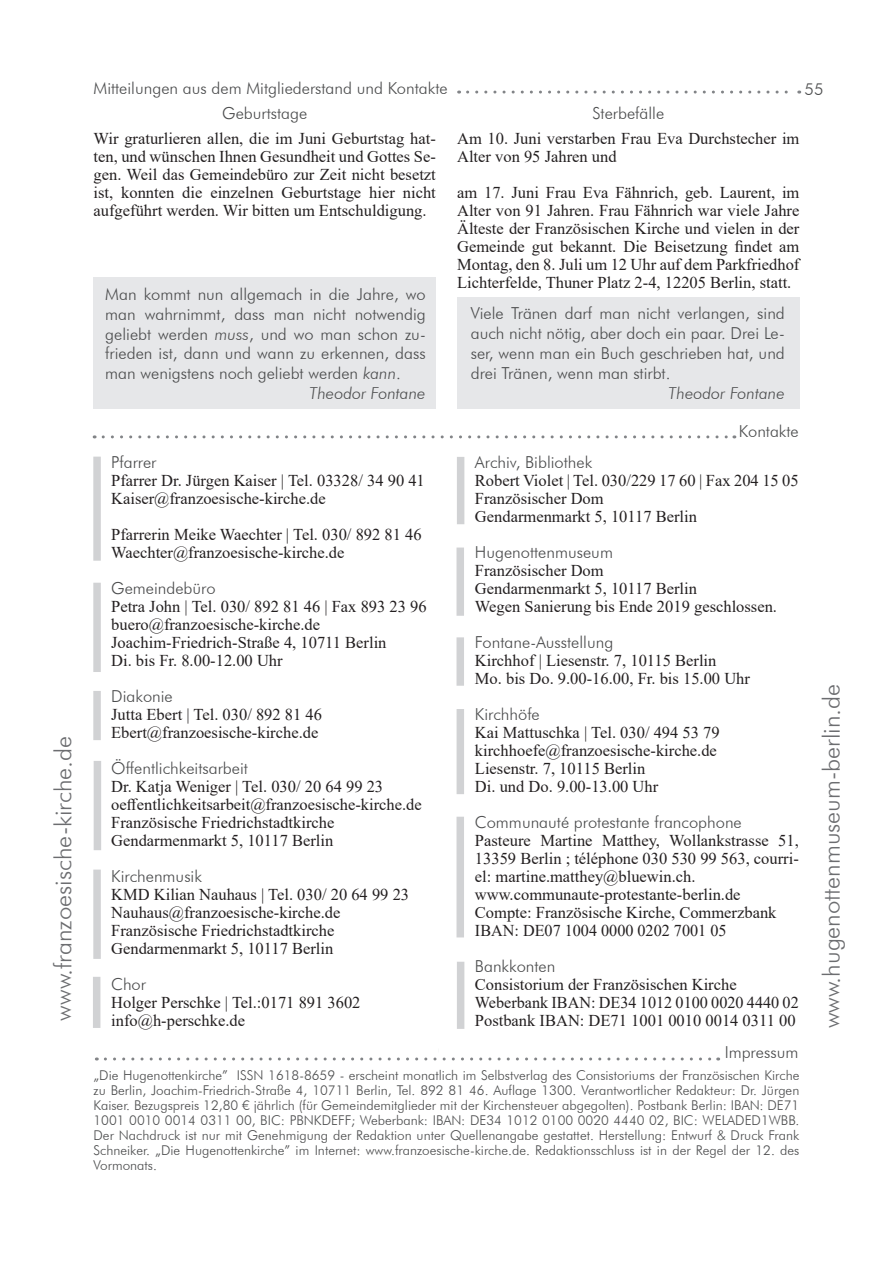
<style>
.page{position:relative;width:893px;height:1263px;background:#fff}
.page>*{position:absolute;margin:0;border:0;box-sizing:border-box;transform-origin:0 0}
.Huki_Head_groß{font:300 24px "Futura BT";color:#6c6d70}
.Huki_normaler_Fliest{font:16.5px/18px "Times New Roman";color:#231f20;text-align:justify}
.Geburtstage{font:16.5px/18px "Times New Roman";color:#231f20;text-align:justify}
.Huki_Head_klein{font:300 16.5px/19.8px "Futura BT";color:#4b4c4d;text-align:justify}
.Huki_normaler_Fliest-2{font:300 16.5px "Futura BT";color:#4b4c4d}
.Huki_Head_klein-2{font:italic 300 16.5px "Futura BT";color:#4b4c4d}
.Huki_Head_klein-3{font:300 13.5px/15px "Futura BT";color:#4b4c4d;text-align:justify}
.s1{font-style:italic}
</style>
<div class="page">
<svg style="left:468px;top:91px;width:332px;height:3px"></svg>
<div style="left:94px;top:277px;width:342px;height:131px;background:#e6e7e9"></div>
<div style="left:457px;top:297px;width:342px;height:111px;background:#e6e7e9"></div>
<svg style="left:103px;top:435px;width:632px;height:3px"></svg>
<div style="left:93px;top:457px;width:8px;height:104px;background:#d1d2d4"></div>
<div style="left:93px;top:583px;width:8px;height:89px;background:#d1d2d4"></div>
<div style="left:457px;top:457px;width:7px;height:67px;background:#d1d2d4"></div>
<div style="left:456px;top:547px;width:8px;height:69px;background:#d1d2d4"></div>
<div style="left:456px;top:637px;width:8px;height:49px;background:#d1d2d4"></div>
<div style="left:456px;top:817px;width:8px;height:120px;background:#d1d2d4"></div>
<div style="left:457px;top:962px;width:7px;height:67px;background:#d1d2d4"></div>
<div style="left:93px;top:691px;width:8px;height:49px;background:#d1d2d4"></div>
<div style="left:93px;top:869px;width:8px;height:90px;background:#d1d2d4"></div>
<div style="left:93px;top:977px;width:7px;height:51px;background:#d1d2d4"></div>
<div style="left:94px;top:761px;width:7px;height:89px;background:#d1d2d4"></div>
<div style="left:457px;top:709px;width:7px;height:85px;background:#d1d2d4"></div>
<svg style="left:105px;top:1057px;width:614px;height:3px"></svg>
<p class="Huki_Head_groß" style="left:48px;top:1020px;width:286px;rotate:-90deg">www.franzoesische-kirche.de</p>
<p class="Huki_Head_klein" style="left:94px;top:78px;width:356px">Mitteilungen aus dem Mitgliederstand und Kontakte</p>
<p class="Huki_Head_klein" style="left:804px;top:79px;width:21px">55</p>
<p class="Huki_Head_klein" style="left:222px;top:103px;width:87px">Geburtstage</p>
<p class="Geburtstage" style="left:94px;top:129px;width:344px">Wir graturlieren allen, die im Juni Geburtstag hat&shy;ten, und wünschen Ihnen Gesundheit und Gottes Se&shy;gen. Weil das Gemeindebüro zur Zeit nicht besetzt ist, konnten die einzelnen Geburtstage hier nicht aufgeführt werden. Wir bitten um Entschuldigung.</p>
<p class="Huki_Head_klein" style="left:592px;top:103px;width:73px">Sterbefälle</p>
<p class="Geburtstage" style="left:457px;top:129px;width:344px">Am 10. Juni verstarben Frau Eva Durchstecher im<br>Alter von 95 Jahren und</p>
<p class="Geburtstage" style="left:457px;top:183px;width:344px">am 17. Juni Frau Eva Fähnrich, geb. Laurent, im Alter von 91 Jahren. Frau Fähnrich war viele Jahre Älteste der Französischen Kirche und vielen in der Gemeinde gut bekannt. Die Beisetzung findet am Montag, den 8. Juli um 12 Uhr auf dem Parkfriedhof Lichterfelde, Thuner Platz 2-4, 12205 Berlin, statt.</p>
<p class="Huki_Head_klein" style="left:471px;top:304px;width:316px">Viele Tränen darf man nicht verlangen, sind auch nicht nötig, aber doch ein paar. Drei Le&shy;ser, wenn man ein Buch geschrieben hat, und drei Tränen, wenn man stirbt.</p>
<p class="Huki_Head_klein-2" style="left:668px;top:383px;width:118px">Theodor Fontane</p>
<p class="Huki_Head_klein" style="left:105px;top:284px;width:322px">Man kommt nun allgemach in die Jahre, wo man wahrnimmt, dass man nicht notwendig geliebt werden <span class="s1">muss</span>, und wo man schon zu&shy;frieden ist, dann und wann zu erkennen, dass man wenigstens noch geliebt werden <span class="s1">kann</span>.</p>
<p class="Huki_Head_klein-2" style="left:309px;top:383px;width:118px">Theodor Fontane</p>
<p class="Huki_normaler_Fliest-2" style="left:111px;top:452px;width:47px">Pfarrer</p>
<p class="Huki_normaler_Fliest" style="left:111px;top:471px;width:315px">Pfarrer Dr. Jürgen Kaiser | Tel. 03328/ 34 90 41</p>
<p class="Huki_normaler_Fliest" style="left:111px;top:489px;width:216px">Kaiser@franzoesische-kirche.de</p>
<p class="Huki_normaler_Fliest" style="left:111px;top:525px;width:312px">Pfarrerin Meike Waechter | Tel. 030/ 892 81 46</p>
<p class="Huki_normaler_Fliest" style="left:111px;top:543px;width:235px">Waechter@franzoesische-kirche.de</p>
<p class="Huki_normaler_Fliest-2" style="left:111px;top:578px;width:106px">Gemeindebüro</p>
<p class="Huki_normaler_Fliest" style="left:111px;top:597px;width:317px">Petra John | Tel. 030/ 892 81 46 | Fax 893 23 96</p>
<p class="Huki_normaler_Fliest" style="left:111px;top:615px;width:210px">buero@franzoesische-kirche.de</p>
<p class="Huki_normaler_Fliest" style="left:111px;top:633px;width:277px">Joachim-Friedrich-Straße 4, 10711 Berlin</p>
<p class="Huki_normaler_Fliest" style="left:111px;top:651px;width:173px">Di. bis Fr. 8.00-12.00 Uhr</p>
<p class="Huki_normaler_Fliest-2" style="left:111px;top:686px;width:63px">Diakonie</p>
<p class="Huki_normaler_Fliest" style="left:111px;top:705px;width:212px">Jutta Ebert | Tel. 030/ 892 81 46</p>
<p class="Huki_normaler_Fliest" style="left:111px;top:723px;width:209px">Ebert@franzoesische-kirche.de</p>
<p class="Huki_normaler_Fliest-2" style="left:111px;top:758px;width:138px">Öffentlichkeitsarbeit</p>
<p class="Huki_normaler_Fliest" style="left:111px;top:777px;width:273px">Dr. Katja Weniger | Tel. 030/ 20 64 99 23</p>
<p class="Huki_normaler_Fliest" style="left:111px;top:795px;width:312px">oeffentlichkeitsarbeit@franzoesische-kirche.de</p>
<p class="Huki_normaler_Fliest" style="left:111px;top:813px;width:225px">Französische Friedrichstadtkirche</p>
<p class="Huki_normaler_Fliest" style="left:111px;top:831px;width:224px">Gendarmenmarkt 5, 10117 Berlin</p>
<p class="Huki_Head_klein" style="left:111px;top:866px;width:92px">Kirchenmusik</p>
<p class="Huki_normaler_Fliest" style="left:111px;top:885px;width:299px">KMD Kilian Nauhaus | Tel. 030/ 20 64 99 23</p>
<p class="Huki_normaler_Fliest" style="left:111px;top:903px;width:231px">Nauhaus@franzoesische-kirche.de</p>
<p class="Huki_normaler_Fliest" style="left:111px;top:921px;width:225px">Französische Friedrichstadtkirche</p>
<p class="Huki_normaler_Fliest" style="left:111px;top:939px;width:224px">Gendarmenmarkt 5, 10117 Berlin</p>
<p class="Huki_Head_klein" style="left:111px;top:974px;width:36px">Chor</p>
<p class="Huki_normaler_Fliest" style="left:111px;top:993px;width:251px">Holger Perschke | Tel.:0171 891 3602</p>
<p class="Huki_normaler_Fliest" style="left:111px;top:1011px;width:135px">info@h-perschke.de</p>
<p class="Huki_Head_klein" style="left:739px;top:421px;width:61px">Kontakte</p>
<p class="Huki_normaler_Fliest-2" style="left:475px;top:452px;width:119px">Archiv, Bibliothek</p>
<p class="Huki_normaler_Fliest" style="left:475px;top:471px;width:325px">Robert Violet | Tel. 030/229 17 60 | Fax 204 15 05</p>
<p class="Huki_normaler_Fliest" style="left:475px;top:489px;width:130px">Französischer Dom</p>
<p class="Huki_normaler_Fliest" style="left:475px;top:507px;width:224px">Gendarmenmarkt 5, 10117 Berlin</p>
<p class="Huki_normaler_Fliest-2" style="left:475px;top:542px;width:140px">Hugenottenmuseum</p>
<p class="Huki_normaler_Fliest" style="left:475px;top:561px;width:130px">Französischer Dom</p>
<p class="Huki_normaler_Fliest" style="left:475px;top:579px;width:224px">Gendarmenmarkt 5, 10117 Berlin</p>
<p class="Huki_normaler_Fliest" style="left:475px;top:597px;width:304px">Wegen Sanierung bis Ende 2019 geschlossen.</p>
<p class="Huki_Head_klein" style="left:475px;top:632px;width:140px">Fontane-Ausstellung</p>
<p class="Huki_normaler_Fliest" style="left:475px;top:651px;width:243px">Kirchhof | Liesenstr. 7, 10115 Berlin</p>
<p class="Huki_normaler_Fliest" style="left:475px;top:669px;width:277px">Mo. bis Do. 9.00-16.00, Fr. bis 15.00 Uhr</p>
<p class="Huki_normaler_Fliest-2" style="left:475px;top:704px;width:66px">Kirchhöfe</p>
<p class="Huki_normaler_Fliest" style="left:475px;top:723px;width:246px">Kai Mattuschka | Tel. 030/ 494 53 79</p>
<p class="Huki_normaler_Fliest" style="left:475px;top:741px;width:243px">kirchhoefe@franzoesische-kirche.de</p>
<p class="Huki_normaler_Fliest" style="left:475px;top:759px;width:172px">Liesenstr. 7, 10115 Berlin</p>
<p class="Huki_normaler_Fliest" style="left:475px;top:777px;width:185px">Di. und Do. 9.00-13.00 Uhr</p>
<p class="Huki_normaler_Fliest-2" style="left:475px;top:812px;width:268px">Communauté protestante francophone</p>
<p class="Huki_normaler_Fliest" style="left:475px;top:831px;width:325px">Pasteure Martine Matthey, Wollankstrasse 51, 13359 Berlin ; téléphone 030 530 99 563, courri&shy;el: martine.matthey@bluewin.ch.</p>
<p class="Huki_normaler_Fliest" style="left:475px;top:885px;width:267px">www.communaute-protestante-berlin.de</p>
<p class="Huki_normaler_Fliest" style="left:475px;top:903px;width:303px">Compte: Französische Kirche, Commerzbank</p>
<p class="Huki_normaler_Fliest" style="left:475px;top:921px;width:253px">IBAN: DE07 1004 0000 0202 7001 05</p>
<p class="Huki_normaler_Fliest-2" style="left:475px;top:956px;width:82px">Bankkonten</p>
<p class="Huki_normaler_Fliest" style="left:475px;top:975px;width:263px">Consistorium der Französischen Kirche</p>
<p class="Huki_normaler_Fliest" style="left:475px;top:993px;width:325px">Weberbank IBAN: DE34 1012 0100 0020 4440 02</p>
<p class="Huki_normaler_Fliest" style="left:475px;top:1011px;width:322px">Postbank IBAN: DE71 1001 0010 0014 0311 00</p>
<p class="Huki_Head_klein" style="left:725px;top:1042px;width:75px">Impressum</p>
<p class="Huki_Head_klein-3" style="left:94px;top:1067px;width:707px">„Die Hugenottenkirche” ISSN 1618-8659 - erscheint monatlich im Selbstverlag des Consistoriums der Französischen Kirche zu Berlin, Joachim-Friedrich-Straße 4, 10711 Berlin, Tel. 892 81 46. Auflage 1300. Verantwortlicher Redakteur: Dr. Jürgen Kaiser. Bezugspreis 12,80 € jährlich (für Gemeindemitglieder mit der Kirchensteuer abgegolten). Postbank Berlin: IBAN: DE71<br>1001 0010 0014 0311 00, BIC: PBNKDEFF; Weberbank: IBAN: DE34 1012 0100 0020 4440 02, BIC: WELADED1WBB.<br>Der Nachdruck ist nur mit Genehmigung der Redaktion unter Quellenangabe gestattet. Herstellung: Entwurf &amp; Druck Frank Schneiker. „Die Hugenottenkirche” im Internet: www.franzoesische-kirche.de. Redaktionsschluss ist in der Regel der 12. des Vormonats.</p>
<p class="Huki_Head_groß" style="left:817px;top:1028px;width:346px;rotate:-90deg">www.hugenottenmuseum-berlin.de</p>
</div>
